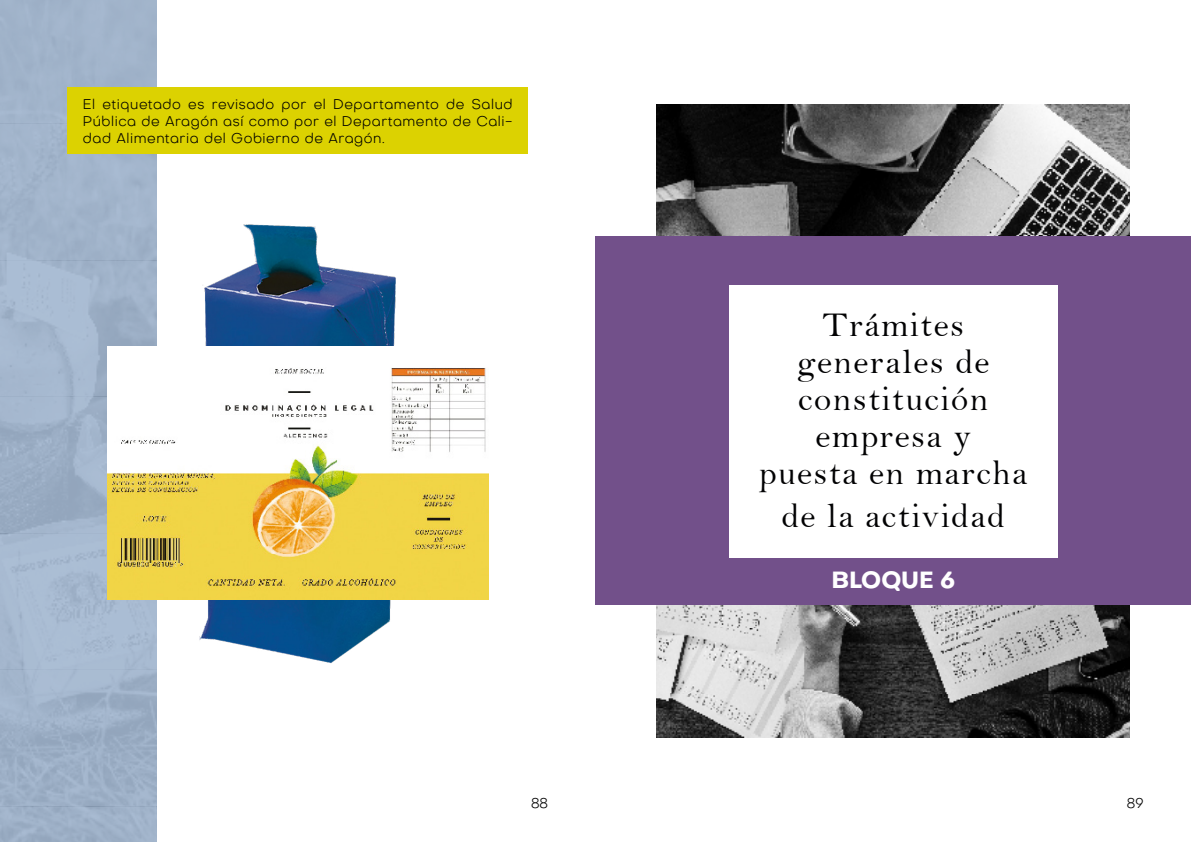
<style>
.page{position:relative;width:1191px;height:842px;background:#fff}
.page>*{position:absolute;margin:0;border:0;box-sizing:border-box;transform-origin:0 0}
.t1{font:35px/37px "Bell";letter-spacing:.04em;color:#020203;text-align:center}
.t2{font:700 23px "Octarine";color:#fff}
.t3{font:300 14px/17px "Octarine";letter-spacing:.04em;color:#000;text-align:justify}
</style>
<div class="page">
<div style="left:0;top:0;width:157px;height:842px;background:#a1b4cb"></div>
<img style="left:199px;top:224px;width:197px;height:439px">
<img style="left:107px;top:346px;width:381px;height:254px">
<div style="left:67px;top:88px;width:461px;height:66px;background:#dcd201"></div>
<img style="left:657px;top:104px;width:472px;height:634px">
<div style="left:595px;top:236px;width:596px;height:369px;background:#72508a"></div>
<div style="left:729px;top:285px;width:328px;height:272px;background:#fff"></div>
<p class="t3" style="left:83px;top:94px;width:431px">El etiquetado es revisado por el Departamento de Salud Pública de Aragón así como por el Departamento de Cali&shy;dad Alimentaria del Gobierno de Aragón.</p>
<h1 class="t1" style="left:759px;top:306px;width:270px">Trámites generales de constitución empresa y<br>puesta en marcha</h1>
<h1 class="t1" style="left:781px;top:497px;width:225px">de la actividad</h1>
<h2 class="t2" style="left:831px;top:563px;width:125px">BLOQUE 6</h2>
<p class="t3" style="left:531px;top:793px;width:18px">88</p>
<p class="t3" style="left:1126px;top:793px;width:18px">89</p>
</div>
